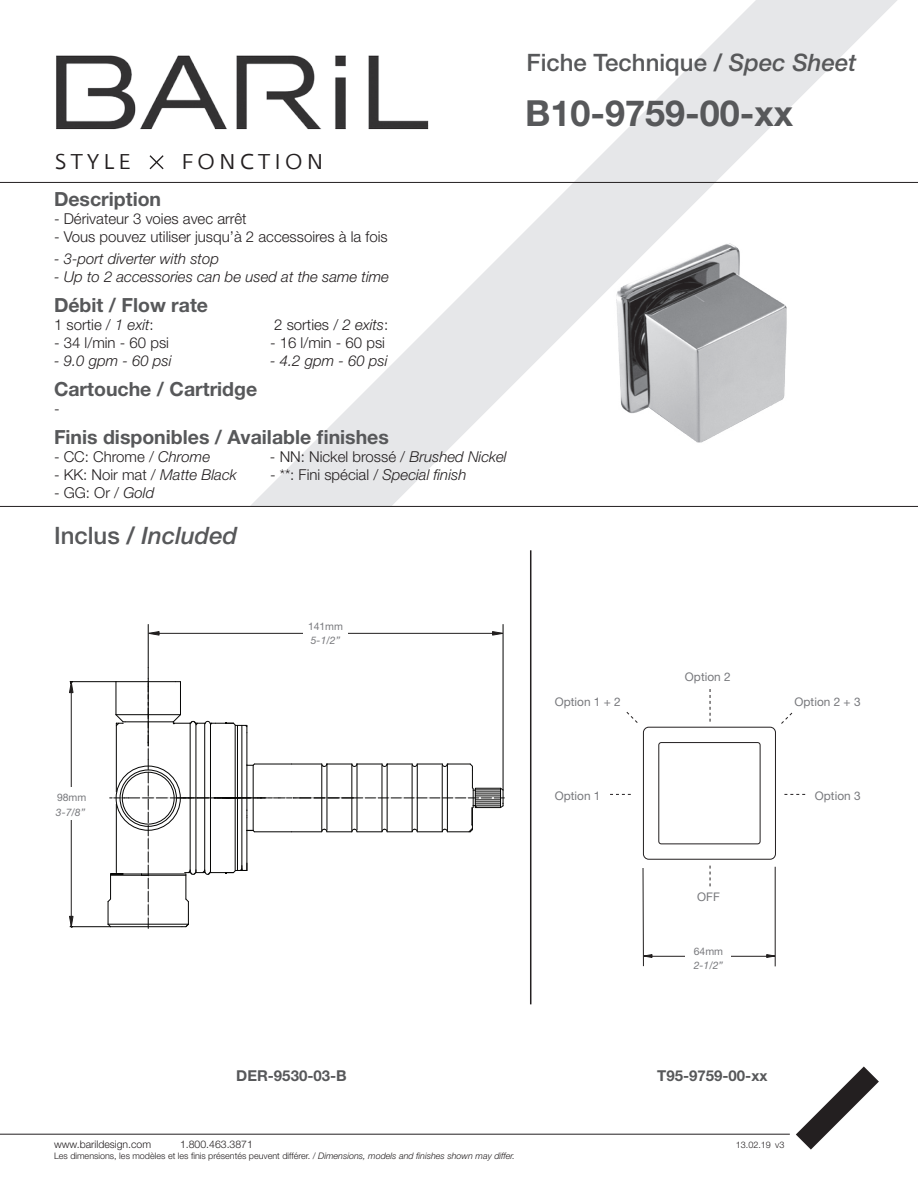
<style>
.page{position:relative;width:918px;height:1188px;background:#fff}
.page>*{position:absolute;margin:0;border:0;box-sizing:border-box;transform-origin:0 0}
.t1{font:700 36px "Helvetica Neue LT Std";color:#57585a}
.t2{font:500 24px "Helvetica Neue LT Std";color:#57585a}
.t3{font:italic 500 24px "Helvetica Neue LT Std";color:#57585a}
.t4{font:21.3px "Fedra Sans Greek Book TF";letter-spacing:.2em;color:#231f20}
.t5{font:700 19.5px "Helvetica Neue LT Std";color:#57585a}
.t6{font:300 15px "Helvetica Neue LT Std";color:#231f20}
.t7{font:italic 300 15px "Helvetica Neue LT Std";color:#231f20}
.t8{font:700 15px "Helvetica Neue LT Std";color:#57585a}
.t9{font:11.85px "Helvetica Neue LT Std";color:#77787c}
.t10{font:300 10.5px "Helvetica Neue LT Std";color:#231f20}
.t11{font:italic 10.35px/14.4px "Helvetica Neue LT Std";color:#77787c}
.t12{font:300 9px "Helvetica Neue LT Std";color:#231f20}
.s1{font-style:italic}
.s2{font-style:normal}
</style>
<div class="page">
<svg style="left:250px;top:0;width:648px;height:506px"></svg>
<img style="left:54px;top:54px;width:378px;height:128px">
<svg style="left:148px;top:154px;width:17px;height:17px"></svg>
<hr style="left:0;top:182px;width:918px;height:1px;background:#231f20">
<hr style="left:0;top:506px;width:918px;height:1px;background:#231f20">
<hr style="left:0;top:1134px;width:790px;height:1px;background:#231f20">
<svg style="left:796px;top:1066px;width:83px;height:84px"></svg>
<hr style="left:530px;top:550px;width:1px;height:454px;background:#231f20">
<hr style="left:148px;top:624px;width:1px;height:44px;background:#050504">
<hr style="left:503px;top:624px;width:1px;height:166px;background:#050504">
<hr style="left:70px;top:926px;width:41px;height:1px;background:#050504">
<hr style="left:70px;top:681px;width:46px;height:1px;background:#050504">
<svg style="left:148px;top:631px;width:12px;height:5px"></svg>
<svg style="left:492px;top:631px;width:12px;height:5px"></svg>
<hr style="left:149px;top:633px;width:353px;height:1px;background:#211e1e">
<div style="left:303px;top:614px;width:45px;height:40px;background:#fff"></div>
<svg style="left:69px;top:681px;width:5px;height:12px"></svg>
<svg style="left:69px;top:916px;width:5px;height:11px"></svg>
<hr style="left:71px;top:682px;width:1px;height:244px;background:#211e1e">
<div style="left:54px;top:788px;width:50px;height:32px;background:#fff"></div>
<svg style="left:107px;top:668px;width:397px;height:260px"></svg>
<svg style="left:710px;top:689px;width:1px;height:33px"></svg>
<svg style="left:710px;top:865px;width:1px;height:21px"></svg>
<svg style="left:610px;top:794px;width:21px;height:1px"></svg>
<svg style="left:784px;top:794px;width:22px;height:1px"></svg>
<hr style="left:643px;top:868px;width:1px;height:98px;background:#211e1e">
<hr style="left:644px;top:956px;width:129px;height:1px;background:#211e1e">
<svg style="left:643px;top:954px;width:10px;height:4px"></svg>
<svg style="left:766px;top:954px;width:9px;height:4px"></svg>
<div style="left:686px;top:941px;width:45px;height:32px;background:#fff"></div>
<hr style="left:775px;top:867px;width:1px;height:99px;background:#211e1e">
<div style="left:658px;top:742px;width:103px;height:102px;border:1px solid #231f20;border-radius:3px"></div>
<div style="left:643px;top:727px;width:133px;height:133px;border:1px solid #231f20;border-radius:5px"></div>
<svg style="left:626px;top:712px;width:12px;height:11px"></svg>
<svg style="left:781px;top:712px;width:12px;height:12px"></svg>
<img style="left:540px;top:236px;width:324px;height:216px">
<h2 class="t2" style="left:526px;top:48px;width:331px">Fiche Technique / <span class="s1">Spec Sheet</span></h2>
<h3 class="t4" style="left:55px;top:151px;width:77px">STYLE</h3>
<h3 class="t4" style="left:181px;top:151px;width:144px">FONCTION</h3>
<p class="t5" style="left:54px;top:187px;width:109px">Description</p>
<p class="t6" style="left:54px;top:209px;width:194px">- Dérivateur 3 voies avec arrêt</p>
<p class="t6" style="left:54px;top:227px;width:335px">- Vous pouvez utiliser jusqu’à 2 accessoires à la fois</p>
<p class="t7" style="left:54px;top:250px;width:167px">- 3-port diverter with stop</p>
<p class="t7" style="left:54px;top:268px;width:337px">- Up to 2 accessories can be used at the same time</p>
<p class="t5" style="left:54px;top:293px;width:156px">Débit / Flow rate</p>
<p class="t6" style="left:54px;top:316px;width:101px">1 sortie / <span class="s1">1 exit</span>:</p>
<p class="t6" style="left:274px;top:316px;width:116px">2 sorties / <span class="s1">2 exits</span>:</p>
<p class="t6" style="left:54px;top:334px;width:117px">- 34 l/min - 60 psi</p>
<p class="t6" style="left:270px;top:334px;width:117px">- 16 l/min - 60 psi</p>
<p class="t7" style="left:54px;top:352px;width:119px">- 9.0 gpm - 60 psi</p>
<p class="t7" style="left:270px;top:352px;width:119px">- 4.2 gpm - 60 psi</p>
<p class="t5" style="left:54px;top:377px;width:205px">Cartouche / Cartridge</p>
<p class="t6" style="left:54px;top:400px;width:7px">-</p>
<p class="t5" style="left:54px;top:425px;width:336px">Finis disponibles / Available finishes</p>
<p class="t6" style="left:54px;top:448px;width:158px">- CC: Chrome / <span class="s1">Chrome</span></p>
<p class="t6" style="left:270px;top:448px;width:238px">- NN: Nickel brossé / <span class="s1">Brushed Nickel</span></p>
<p class="t6" style="left:54px;top:466px;width:184px">- KK: Noir mat / <span class="s1">Matte Black</span></p>
<p class="t6" style="left:270px;top:466px;width:198px">- **: Fini spécial / <span class="s1">Special finish</span></p>
<p class="t6" style="left:54px;top:484px;width:102px">- GG: Or / <span class="s1">Gold</span></p>
<h2 class="t3" style="left:54px;top:521px;width:185px"><span class="s2">Inclus /</span> Included</h2>
<p class="t1" style="left:525px;top:91px;width:270px">B10-9759-00-xx</p>
<p class="t11" style="left:308px;top:619px;width:37px"><span class="s2">141mm<br></span>5-1/2”</p>
<p class="t9" style="left:685px;top:670px;width:47px">Option 2</p>
<p class="t9" style="left:555px;top:695px;width:68px">Option 1 + 2</p>
<p class="t9" style="left:795px;top:695px;width:68px">Option 2 + 3</p>
<p class="t11" style="left:56px;top:790px;width:32px"><span class="s2">98mm<br></span>3-7/8”</p>
<p class="t9" style="left:815px;top:788px;width:47px">Option 3</p>
<p class="t9" style="left:555px;top:788px;width:47px">Option 1</p>
<p class="t9" style="left:697px;top:890px;width:24px">OFF</p>
<p class="t11" style="left:694px;top:944px;width:31px;line-height:14px"><span class="s2">64mm<br></span>2-1/2”</p>
<p class="t8" style="left:236px;top:1066px;width:112px">DER-9530-03-B</p>
<p class="t8" style="left:657px;top:1066px;width:112px">T95-9759-00-xx</p>
<p class="t10" style="left:54px;top:1138px;width:99px">www.barildesign.com</p>
<p class="t10" style="left:180px;top:1138px;width:74px">1.800.463.3871</p>
<p class="t12" style="left:736px;top:1139px;width:37px">13.02.19</p>
<p class="t12" style="left:54px;top:1150px;width:463px">Les dimensions, les modèles et les finis présentés peuvent différer. / <span class="s1">Dimensions, models and finishes shown may differ.</span></p>
<p class="t12" style="left:775px;top:1140px;width:11px">v3</p>
</div>
